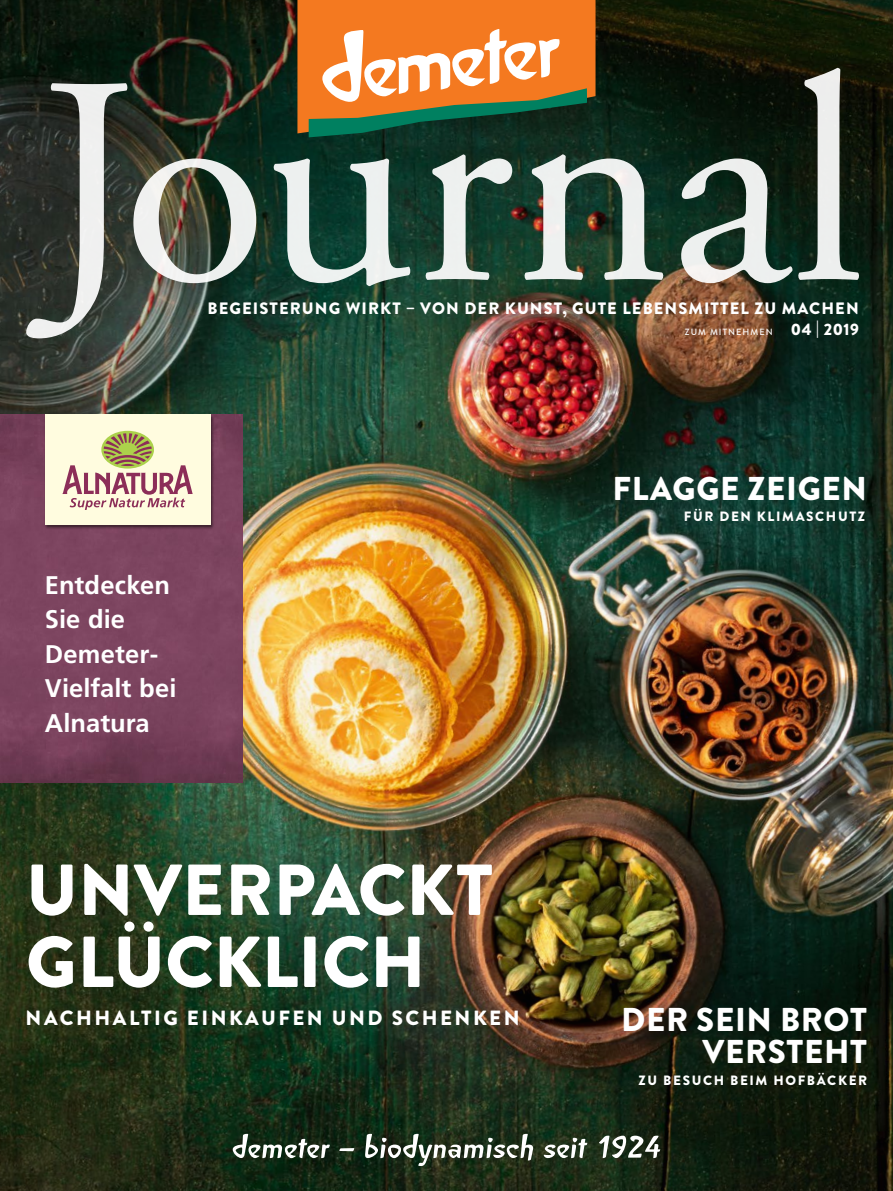
<style>
.page{position:relative;width:893px;height:1191px;background:#fff}
.page>*{position:absolute;margin:0;border:0;box-sizing:border-box;transform-origin:0 0}
.t1{font:900 72px/72px "Brandon Grotesque";color:#fff}
.t2{font:900 33px/31.5px "Brandon Grotesque";letter-spacing:.02em;color:#fff;text-align:right}
.t3{font:700 25.5px/34.5px "Frutiger LT Pro";letter-spacing:.005em;color:#fff}
.t4{font:900 20.55px "Brandon Grotesque";letter-spacing:.12em;color:#fff}
.t5{font:900 16.5px "Brandon Grotesque";letter-spacing:.065em;color:#fff}
.t6{font:900 13.5px "Brandon Grotesque";letter-spacing:.12em;color:#fff}
.t7{font:500 9px "Brandon Grotesque";letter-spacing:.12em;color:#fff}
.s1{font-weight:900;font-size:16.5px}
</style>
<div class="page">
<img style="left:0;top:0;width:893px;height:1191px">
<svg style="left:233px;top:1133px;width:336px;height:33px;background:#465544"></svg>
<img style="left:26px;top:68px;width:834px;height:270px">
<img style="left:0;top:415px;width:242px;height:367px">
<div style="left:44px;top:414px;width:171px;height:115px;background:#000;opacity:.5"></div>
<div style="left:45px;top:415px;width:165px;height:110px;background:#fffcdf"></div>
<div style="left:101px;top:431px;width:53px;height:37px;background:#acd14b;border-radius:50%"></div>
<svg style="left:62px;top:433px;width:131px;height:77px"></svg>
<div style="left:613px;top:420px;width:280px;height:193px;background:#000;opacity:.3"></div>
<div style="left:569px;top:983px;width:324px;height:193px;background:#000;opacity:.3"></div>
<svg style="left:297px;top:0;width:298px;height:137px;background:#c28244"></svg>
<p class="t5" style="left:208px;top:296px;width:653px">BEGEISTERUNG WIRKT – VON DER KUNST, GUTE LEBENSMITTEL ZU MACHEN</p>
<p class="t7" style="left:685px;top:325px;width:176px">ZUM MITNEHMEN <span class="s1">04 | 2019</span></p>
<h2 class="t2" style="left:612px;top:473px;width:256px">FLAGGE ZEIGEN</h2>
<h3 class="t3" style="left:45px;top:567px;width:133px">Entdecken<br>Sie die<br>Demeter-<br>Vielfalt bei<br>Alnatura</h3>
<h1 class="t1" style="left:26px;top:855px;width:468px">UNVERPACKT<br>GLÜCKLICH</h1>
<p class="t4" style="left:26px;top:1003px;width:496px">NACHHALTIG EINKAUFEN UND SCHENKEN</p>
<p class="t6" style="left:684px;top:507px;width:183px">FÜR DEN KLIMASCHUTZ</p>
<h2 class="t2" style="left:621px;top:1004px;width:247px">DER SEIN BROT<br>VERSTEHT</h2>
<p class="t6" style="left:639px;top:1071px;width:230px">ZU BESUCH BEIM HOFBÄCKER</p>
</div>
